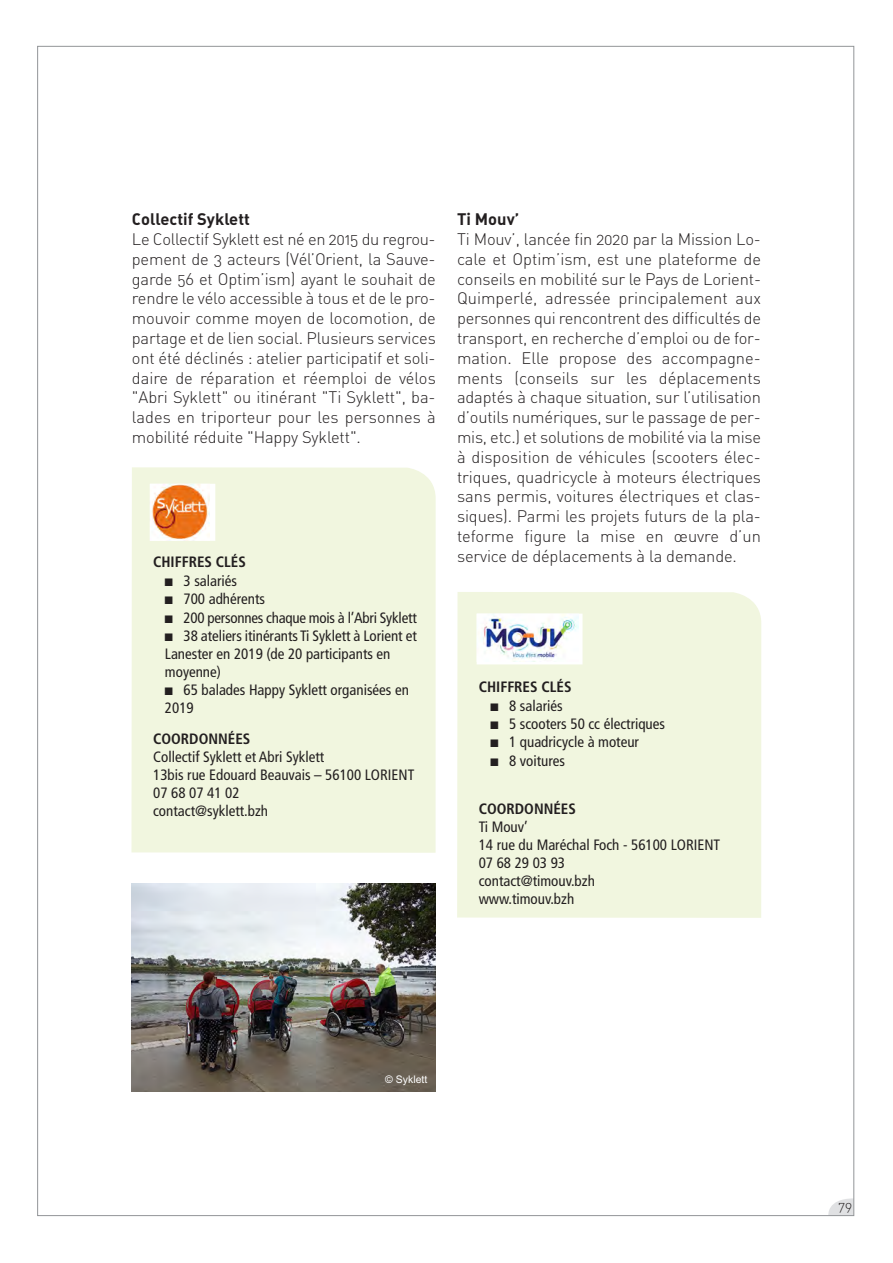
<style>
.page{position:relative;width:893px;height:1263px;background:#fff}
.page>*{position:absolute;margin:0;border:0;box-sizing:border-box;transform-origin:0 0}
.t1{font:16.5px/19.8px "DIN Light Alternate";letter-spacing:-.01em;color:#231f20;text-align:justify}
.t2{font:16.5px "DIN Bold Alternate";color:#231f20}
.t3{font:condensed 15px/18.1px "Frutiger";color:#231f20}
.t4{font:700 condensed 15px "Frutiger";color:#231f20}
.t5{font:13.5px "DIN Light Alternate";color:#231f20}
.t6{font:10.5px "Arial";color:#fff}
.s1{font-weight:700}
.s2{font-family:"Monotype Sorts";font-stretch:normal;font-size:10.5px}
</style>
<div class="page">
<svg style="left:828px;top:1198px;width:24px;height:16px"></svg>
<div style="left:131px;top:467px;width:305px;height:386px;background:#f1f6df"></div>
<div style="left:150px;top:484px;width:65px;height:57px;background:#fff"></div>
<img style="left:152px;top:484px;width:57px;height:55px">
<img style="left:132px;top:884px;width:304px;height:207px">
<div style="left:457px;top:592px;width:304px;height:326px;background:#f1f6df"></div>
<div style="left:477px;top:614px;width:106px;height:50px;background:#fff"></div>
<img style="left:483px;top:614px;width:96px;height:48px">
<p class="t2" style="left:132px;top:213px;width:120px">Collectif Syklett</p>
<p class="t1" style="left:132px;top:231px;width:305px">Le Collectif Syklett est né en 2015 du regrou&shy;pement de 3 acteurs (Vél’Orient, la Sauve&shy;garde 56 et Optim’ism) ayant le souhait de rendre le vélo accessible à tous et de le pro&shy;mouvoir comme moyen de locomotion, de partage et de lien social. Plusieurs services ont été déclinés : atelier participatif et soli&shy;daire de réparation et réemploi de vélos "Abri Syklett" ou itinérant "Ti Syklett", ba&shy;lades en triporteur pour les personnes à mobilité réduite "Happy Syklett".</p>
<p class="t3" style="left:165px;top:554px;width:253px;text-indent:-12px"><span class="s1">CHIFFRES CLÉS<br></span><span class="s2">N</span> 3 salariés<br><span class="s2">N</span> 700 adhérents<br><span class="s2">N</span> 200 personnes chaque mois à l’Abri Syklett<br><span class="s2">N</span> 38 ateliers itinérants Ti Syklett à Lorient et<br>Lanester en 2019 (de 20 participants en moyenne)<br><span class="s2">N</span> 65 balades Happy Syklett organisées en<br>2019</p>
<p class="t4" style="left:153px;top:732px;width:99px">COORDONNÉES</p>
<p class="t3" style="left:153px;top:748px;width:263px">Collectif Syklett et Abri Syklett<br>13bis rue Edouard Beauvais – 56100 LORIENT<br>07 68 07 41 02<br>contact@syklett.bzh</p>
<p class="t2" style="left:457px;top:213px;width:64px">Ti Mouv’</p>
<p class="t1" style="left:457px;top:231px;width:305px">Ti Mouv’, lancée fin 2020 par la Mission Lo&shy;cale et Optim’ism, est une plateforme de conseils en mobilité sur le Pays de Lorient-Quimperlé, adressée principalement aux personnes qui rencontrent des difficultés de transport, en recherche d’emploi ou de for&shy;mation. Elle propose des accompagne&shy;ments (conseils sur les déplacements adaptés à chaque situation, sur l’utilisation d’outils numériques, sur le passage de per&shy;mis, etc.) et solutions de mobilité via la mise à disposition de véhicules (scooters élec&shy;triques, quadricycle à moteurs électriques sans permis, voitures électriques et clas&shy;siques). Parmi les projets futurs de la pla&shy;teforme figure la mise en œuvre d’un service de déplacements à la demande.</p>
<p class="t3" style="left:490px;top:679px;width:176px;text-indent:-12px"><span class="s1">CHIFFRES CLÉS<br></span><span class="s2">N</span> 8 salariés<br><span class="s2">N</span> 5 scooters 50 cc électriques<br><span class="s2">N</span> 1 quadricycle à moteur<br><span class="s2">N</span> 8 voitures</p>
<p class="t4" style="left:479px;top:803px;width:99px">COORDONNÉES</p>
<p class="t3" style="left:479px;top:819px;width:243px">Ti Mouv’<br>14 rue du Maréchal Foch - 56100 LORIENT<br>07 68 29 03 93<br>contact@timouv.bzh<br>www.timouv.bzh</p>
<p class="t6" style="left:385px;top:1075px;width:44px">© Syklett</p>
<p class="t5" style="left:839px;top:1201px;width:15px">79</p>
</div>
